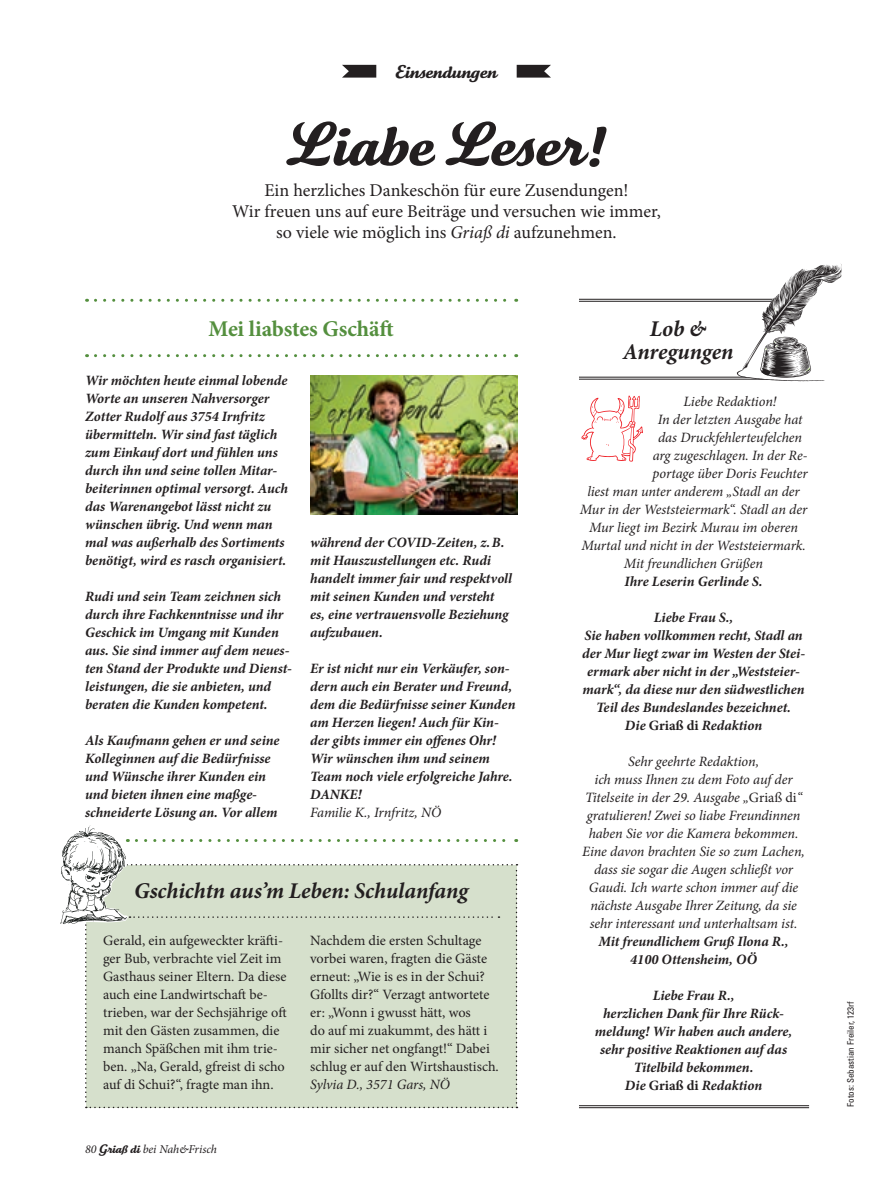
<style>
.page{position:relative;width:893px;height:1191px;background:#fff}
.page>*{position:absolute;margin:0;border:0;box-sizing:border-box;transform-origin:0 0}
.t1{font:60px "Tartine Script Pro Bld";color:#231f20}
.t2{font:italic 700 22.5px/22.5px "Minion Pro";letter-spacing:-.005em;color:#231f20;text-align:center}
.t3{font:700 22.5px "Minion Pro";letter-spacing:-.005em;color:#548f3e}
.t4{font:18px/21px "Minion Pro";color:#231f20;text-align:center}
.t5{font:18px "Tartine Script Pro Bld";color:#231f20}
.t6{font:italic 700 14.25px/18px "Minion Pro";letter-spacing:-.005em;color:#231f20}
.t7{font:italic 14.25px/18px "Minion Pro";letter-spacing:-.005em;color:#231f20;text-align:center}
.t8{font:14.25px/18px "Minion Pro";color:#231f20}
.t9{font:italic 12px "Minion Pro";color:#231f20}
.t10{font:condensed 9px "Univers LT Std";color:#231f20}
.s1{font-style:italic}
.s2{font-family:"Tartine Script Pro Bld";font-style:normal}
.s3{font-style:normal}
</style>
<div class="page">
<svg style="left:342px;top:65px;width:34px;height:13px"></svg>
<svg style="left:517px;top:65px;width:34px;height:13px"></svg>
<svg style="left:95px;top:354px;width:422px;height:3px"></svg>
<svg style="left:95px;top:299px;width:422px;height:3px"></svg>
<hr style="left:579px;top:299px;width:194px;height:1px;background:#231f20">
<hr style="left:579px;top:301px;width:194px;height:1px;background:#231f20">
<hr style="left:579px;top:377px;width:190px;height:1px;background:#231f20">
<hr style="left:579px;top:379px;width:190px;height:1px;background:#231f20">
<hr style="left:579px;top:1105px;width:230px;height:1px;background:#231f20">
<hr style="left:579px;top:1107px;width:230px;height:1px;background:#231f20">
<img style="left:310px;top:375px;width:207px;height:140px">
<svg style="left:581px;top:395px;width:62px;height:67px"></svg>
<svg style="left:60px;top:825px;width:457px;height:283px"></svg>
<svg style="left:737px;top:264px;width:105px;height:117px"></svg>
<p class="t5" style="left:396px;top:61px;width:103px">Einsendungen</p>
<h1 class="t1" style="left:287px;top:110px;width:320px">Liabe Leser!</h1>
<p class="t4" style="left:232px;top:180px;width:430px">Ein herzliches Dankeschön für eure Zusendungen!<br>Wir freuen uns auf eure Beiträge und versuchen wie immer, so viele wie möglich ins <span class="s1">Griaß di</span> aufzunehmen.</p>
<h2 class="t3" style="left:209px;top:313px;width:187px">Mei liabstes Gschäft</h2>
<p class="t6" style="left:85px;top:371px;width:204px">Wir möchten heute einmal lobende<br>Worte an unseren Nahversorger<br>Zotter Rudolf aus 3754 Irnfritz übermitteln. Wir sind fast täglich zum Einkauf dort und fühlen uns durch ihn und seine tollen Mitar&shy;beiterinnen optimal versorgt. Auch das Warenangebot lässt nicht zu wünschen übrig. Und wenn man mal was außerhalb des Sortiments benötigt, wird es rasch organisiert.</p>
<p class="t6" style="left:85px;top:587px;width:208px">Rudi und sein Team zeichnen sich durch ihre Fachkenntnisse und ihr<br>Geschick im Umgang mit Kunden aus. Sie sind immer auf dem neues&shy;ten Stand der Produkte und Dienst&shy;leistungen, die sie anbieten, und beraten die Kunden kompetent.</p>
<p class="t6" style="left:85px;top:731px;width:196px">Als Kaufmann gehen er und seine<br>Kolleginnen auf die Bedürfnisse und Wünsche ihrer Kunden ein und bieten ihnen eine maßge&shy;schneiderte Lösung an. Vor allem</p>
<p class="t6" style="left:310px;top:533px;width:203px">während der COVID-Zeiten, z.B. mit Hauszustellungen etc. Rudi handelt immer fair und respektvoll mit seinen Kunden und versteht es, eine vertrauensvolle Beziehung aufzubauen.</p>
<p class="t6" style="left:310px;top:659px;width:207px">Er ist nicht nur ein Verkäufer, son&shy;dern auch ein Berater und Freund, dem die Bedürfnisse seiner Kunden am Herzen liegen! Auch für Kin&shy;der gibts immer ein offenes Ohr!<br>Wir wünschen ihm und seinem<br>Team noch viele erfolgreiche Jahre.<br>DANKE!</p>
<p class="t7" style="left:310px;top:803px;width:133px">Familie K., Irnfritz, NÖ</p>
<h2 class="t2" style="left:134px;top:879px;width:336px">Gschichtn aus’m Leben: Schulanfang</h2>
<p class="t8" style="left:103px;top:931px;width:185px">Gerald, ein aufgeweckter kräfti&shy;ger Bub, verbrachte viel Zeit im<br>Gasthaus seiner Eltern. Da diese auch eine Landwirtschaft be&shy;trieben, war der Sechsjährige oft mit den Gästen zusammen, die manch Späßchen mit ihm trie&shy;ben. „Na, Gerald, gfreist di scho auf di Schui?“, fragte man ihn.</p>
<p class="t8" style="left:310px;top:931px;width:190px">Nachdem die ersten Schultage vorbei waren, fragten die Gäste erneut: „Wie is es in der Schui?<br>Gfollts dir?“ Verzagt antwortete er: „Wonn i gwusst hätt, wos<br>do auf mi zuakummt, des hätt i mir sicher net ongfangt!“ Dabei schlug er auf den Wirtshaustisch.</p>
<p class="t7" style="left:310px;top:1075px;width:141px">Sylvia D., 3571 Gars, NÖ</p>
<p class="t9" style="left:85px;top:1141px;width:133px">80 <span class="s2">Griaß di</span> bei Nah&amp;Frisch</p>
<h2 class="t2" style="left:623px;top:317px;width:112px">Lob &amp;<br>Anregungen</h2>
<p class="t7" style="left:684px;top:392px;width:94px">Liebe Redaktion!</p>
<p class="t7" style="left:658px;top:410px;width:146px">In der letzten Ausgabe hat</p>
<p class="t7" style="left:658px;top:428px;width:146px">das Druckfehlerteufelchen</p>
<p class="t7" style="left:653px;top:446px;width:156px">arg zugeschlagen. In der Re-</p>
<p class="t7" style="left:653px;top:464px;width:157px">portage über Doris Feuchter</p>
<p class="t7" style="left:587px;top:482px;width:214px">liest man unter anderem „Stadl an der</p>
<p class="t7" style="left:580px;top:500px;width:229px">Mur in der Weststeiermark“. Stadl an der</p>
<p class="t7" style="left:589px;top:518px;width:210px">Mur liegt im Bezirk Murau im oberen</p>
<p class="t7" style="left:581px;top:536px;width:226px">Murtal und nicht in der Weststeiermark.</p>
<p class="t7" style="left:624px;top:554px;width:141px">Mit freundlichen Grüßen</p>
<p class="t6" style="left:625px;top:572px;width:140px">Ihre Leserin Gerlinde S.</p>
<p class="t6" style="left:582px;top:608px;width:225px;text-align:center">Liebe Frau S.,<br>Sie haben vollkommen recht, Stadl an der Mur liegt zwar im Westen der Stei&shy;ermark aber nicht in der „Weststeier&shy;mark“, da diese nur den südwestlichen<br>Teil des Bundeslandes bezeichnet.<br>Die <span class="s3">Griaß di</span> Redaktion</p>
<p class="t7" style="left:582px;top:752px;width:224px">Sehr geehrte Redaktion,<br>ich muss Ihnen zu dem Foto auf der Titelseite in der 29. Ausgabe „<span class="s3">Griaß di</span>“ gratulieren! Zwei so liabe Freundinnen haben Sie vor die Kamera bekommen.<br>Eine davon brachten Sie so zum Lachen, dass sie sogar die Augen schließt vor Gaudi. Ich warte schon immer auf die nächste Ausgabe Ihrer Zeitung, da sie sehr interessant und unterhaltsam ist.</p>
<p class="t6" style="left:599px;top:932px;width:191px;text-align:center">Mit freundlichem Gruß Ilona R.,<br>4100 Ottensheim, OÖ</p>
<p class="t6" style="left:595px;top:986px;width:199px;text-align:center">Liebe Frau R.,<br>herzlichen Dank für Ihre Rück&shy;meldung! Wir haben auch andere, sehr positive Reaktionen auf das<br>Titelbild bekommen.<br>Die <span class="s3">Griaß di</span> Redaktion</p>
<p class="t10" style="left:845px;top:1107px;width:107px;rotate:-90deg">Fotos: Sebastian Freiler, 123rf</p>
</div>
